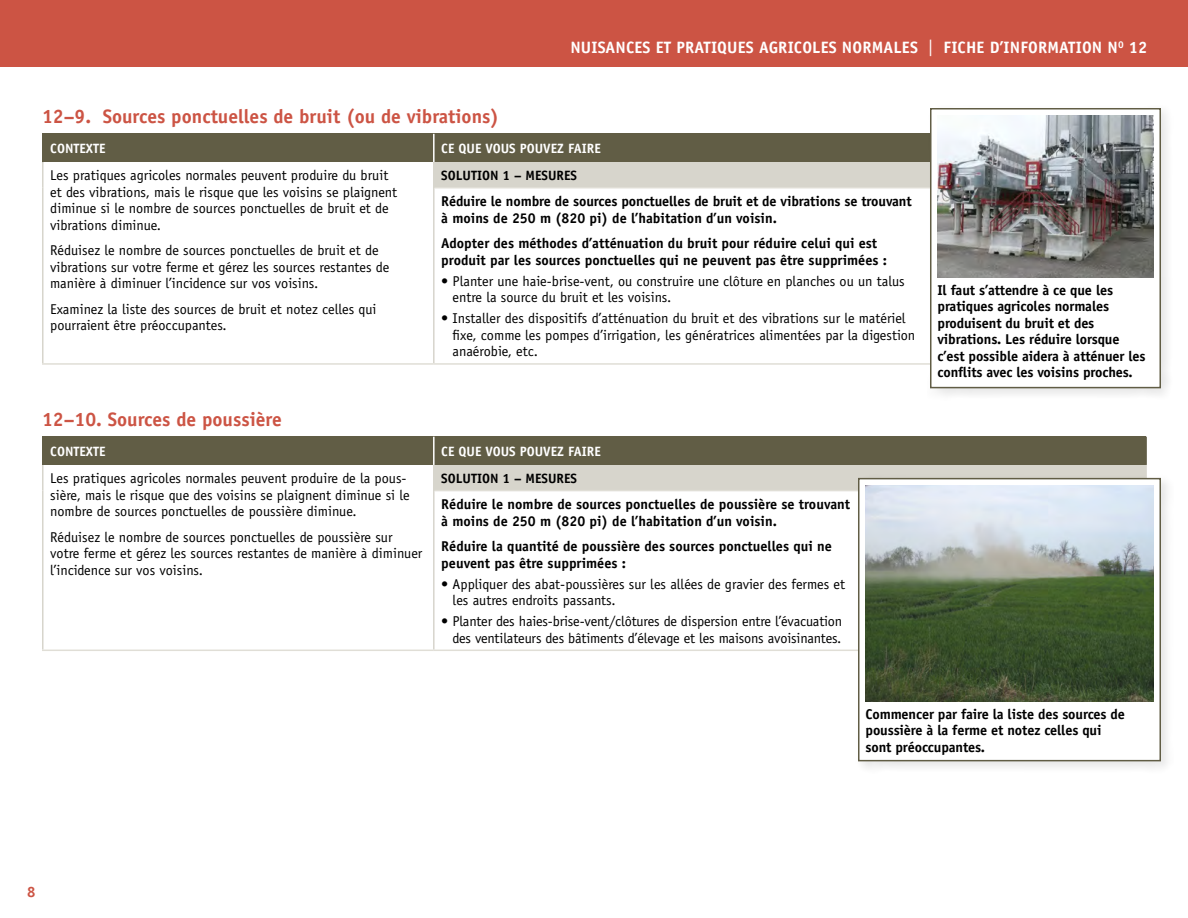
<style>
.page{position:relative;width:1188px;height:918px;background:#fff}
.page>*{position:absolute;margin:0;border:0;box-sizing:border-box;transform-origin:0 0}
.t1{font:700 19.5px "Officina Sans";color:#cc5444}
.t2{font:700 16.5px "Officina Sans";letter-spacing:.01em;color:#fff}
.t3{font:700 15px "Officina Sans";color:#cc5444}
.t4{font:14.25px/16.5px "Officina Sans";color:#000}
.t5{font:700 14.25px/16.5px "Officina Sans";letter-spacing:-.01em;color:#000}
.t6{font:700 13.5px "Officina Sans";color:#fff}
.t7{font:700 13.5px "Officina Sans";color:#000}
.s1{font-weight:400}
</style>
<div class="page">
<div style="left:0;top:0;width:1188px;height:68px;background:#cc5444"></div>
<div style="left:43px;top:134px;width:391px;height:28px;background:#615d45"></div>
<div style="left:434px;top:134px;width:712px;height:28px;background:#615d45"></div>
<div style="left:434px;top:162px;width:712px;height:26px;background:#d7d5cc"></div>
<hr style="left:433px;top:134px;width:2px;height:28px;background:#fff">
<hr style="left:42px;top:162px;width:2px;height:26px;background:#d7d5cc">
<hr style="left:42px;top:188px;width:2px;height:175px;background:#d7d5cc">
<hr style="left:433px;top:162px;width:2px;height:26px;background:#d7d5cc">
<hr style="left:42px;top:363px;width:392px;height:2px;background:#e0ded6">
<hr style="left:433px;top:188px;width:2px;height:175px;background:#d7d5cc">
<hr style="left:435px;top:187px;width:712px;height:1px;background:#e0ded6">
<hr style="left:434px;top:363px;width:713px;height:2px;background:#e0ded6">
<hr style="left:42px;top:134px;width:2px;height:28px;background:#615d45">
<div style="left:43px;top:437px;width:391px;height:28px;background:#615d45"></div>
<div style="left:434px;top:437px;width:712px;height:28px;background:#615d45"></div>
<div style="left:434px;top:465px;width:712px;height:26px;background:#d7d5cc"></div>
<hr style="left:433px;top:437px;width:2px;height:28px;background:#fff">
<hr style="left:1145px;top:437px;width:2px;height:28px;background:#615d45">
<hr style="left:42px;top:465px;width:2px;height:26px;background:#d7d5cc">
<hr style="left:42px;top:491px;width:2px;height:159px;background:#d7d5cc">
<hr style="left:433px;top:465px;width:2px;height:26px;background:#d7d5cc">
<hr style="left:1145px;top:465px;width:2px;height:25px;background:#d7d5cc">
<hr style="left:42px;top:650px;width:392px;height:1px;background:#e0ded6">
<hr style="left:433px;top:491px;width:2px;height:159px;background:#d7d5cc">
<hr style="left:435px;top:490px;width:712px;height:1px;background:#e0ded6">
<hr style="left:434px;top:650px;width:713px;height:1px;background:#e0ded6">
<hr style="left:42px;top:437px;width:2px;height:28px;background:#615d45">
<div style="left:927px;top:105px;width:247px;height:296px;background:#000;opacity:.1"></div>
<div style="left:930px;top:108px;width:231px;height:280px;background:#fff;border:2px solid #615d45"></div>
<img style="left:938px;top:116px;width:216px;height:162px">
<div style="left:855px;top:475px;width:319px;height:299px;background:#000;opacity:.1"></div>
<div style="left:858px;top:478px;width:303px;height:283px;background:#fff;border:2px solid #615d45"></div>
<img style="left:866px;top:485px;width:288px;height:216px">
<p class="t2" style="left:570px;top:38px;width:579px">NUISANCES ET PRATIQUES AGRICOLES NORMALES <span class="s1">|</span> FICHE D’INFORMATION N<sup>O</sup> 12</p>
<h1 class="t1" style="left:42px;top:105px;width:459px">12–9. Sources ponctuelles de bruit (ou de vibrations)</h1>
<p class="t6" style="left:50px;top:140px;width:57px">CONTEXTE</p>
<p class="t6" style="left:441px;top:140px;width:161px">CE QUE VOUS POUVEZ FAIRE</p>
<p class="t4" style="left:50px;top:167px;width:348px">Les pratiques agricoles normales peuvent produire du bruit et des vibrations, mais le risque que les voisins se plaignent diminue si le nombre de sources ponctuelles de bruit et de vibrations diminue.</p>
<p class="t4" style="left:50px;top:242px;width:341px">Réduisez le nombre de sources ponctuelles de bruit et de vibrations sur votre ferme et gérez les sources restantes de manière à diminuer l’incidence sur vos voisins.</p>
<p class="t4" style="left:50px;top:301px;width:328px">Examinez la liste des sources de bruit et notez celles qui pourraient être préoccupantes.</p>
<p class="t7" style="left:441px;top:167px;width:137px">SOLUTION 1 – MESURES</p>
<p class="t5" style="left:441px;top:193px;width:472px">Réduire le nombre de sources ponctuelles de bruit et de vibrations se trouvant à moins de 250 m (820 pi) de l’habitation d’un voisin.</p>
<p class="t5" style="left:441px;top:235px;width:447px">Adopter des méthodes d’atténuation du bruit pour réduire celui qui est produit par les sources ponctuelles qui ne peuvent pas être supprimées :</p>
<p class="t4" style="left:453px;top:273px;width:454px;text-indent:-11px">• Planter une haie-brise-vent, ou construire une clôture en planches ou un talus entre la source du bruit et les voisins.</p>
<p class="t4" style="left:453px;top:310px;width:464px;text-indent:-11px">• Installer des dispositifs d’atténuation du bruit et des vibrations sur le matériel fixe, comme les pompes d’irrigation, les génératrices alimentées par la digestion anaérobie, etc.</p>
<h1 class="t1" style="left:42px;top:407px;width:241px">12–10. Sources de poussière</h1>
<p class="t6" style="left:50px;top:443px;width:57px">CONTEXTE</p>
<p class="t6" style="left:441px;top:443px;width:161px">CE QUE VOUS POUVEZ FAIRE</p>
<p class="t4" style="left:50px;top:470px;width:361px">Les pratiques agricoles normales peuvent produire de la pous&shy;sière, mais le risque que des voisins se plaignent diminue si le nombre de sources ponctuelles de poussière diminue.</p>
<p class="t4" style="left:50px;top:529px;width:374px">Réduisez le nombre de sources ponctuelles de poussière sur votre ferme et gérez les sources restantes de manière à diminuer l’incidence sur vos voisins.</p>
<p class="t7" style="left:441px;top:470px;width:137px">SOLUTION 1 – MESURES</p>
<p class="t5" style="left:441px;top:496px;width:410px">Réduire le nombre de sources ponctuelles de poussière se trouvant à moins de 250 m (820 pi) de l’habitation d’un voisin.</p>
<p class="t5" style="left:441px;top:538px;width:392px">Réduire la quantité de poussière des sources ponctuelles qui ne peuvent pas être supprimées :</p>
<p class="t4" style="left:453px;top:576px;width:394px;text-indent:-11px">• Appliquer des abat-poussières sur les allées de gravier des fermes et les autres endroits passants.</p>
<p class="t4" style="left:441px;top:613px;width:402px;text-align:right">• Planter des haies-brise-vent/clôtures de dispersion entre l’évacuation des ventilateurs des bâtiments d’élevage et les maisons avoisinantes.</p>
<p class="t5" style="left:938px;top:281px;width:210px">Il faut s’attendre à ce que les pratiques agricoles normales produisent du bruit et des vibrations. Les réduire lorsque c’est possible aidera à atténuer les conflits avec les voisins proches.</p>
<p class="t5" style="left:866px;top:705px;width:261px">Commencer par faire la liste des sources de poussière à la ferme et notez celles qui sont préoccupantes.</p>
<p class="t3" style="left:27px;top:882px;width:10px">8</p>
</div>
